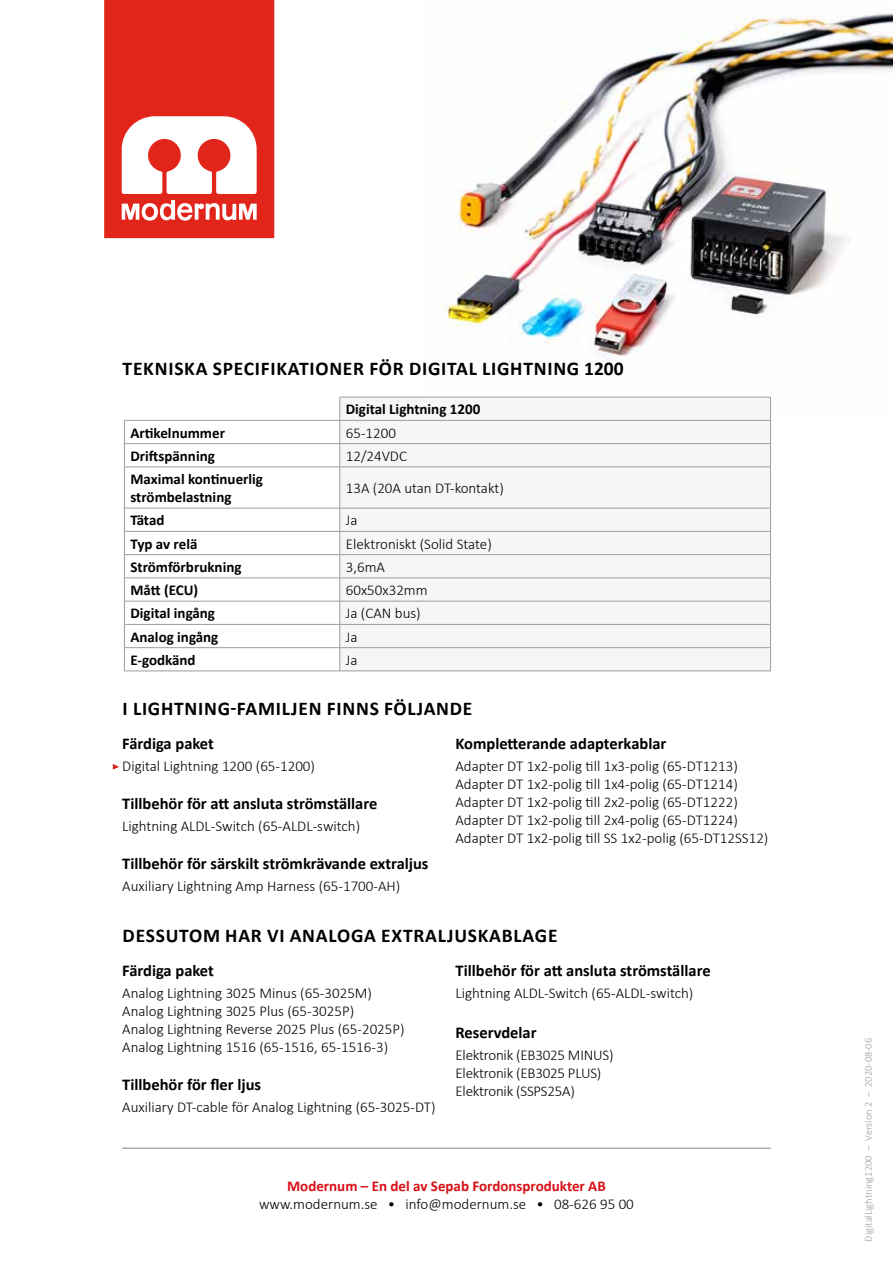
<style>
.page{position:relative;width:893px;height:1263px;background:#fff}
.page>*{position:absolute;margin:0;border:0;box-sizing:border-box;transform-origin:0 0}
.t1{font:700 19.5px "Calibri";letter-spacing:.04em;color:#000}
.t2{font:700 16.5px "Calibri";color:#000}
.t3{font:300 15px/18px "Calibri";color:#000}
.t4{font:700 15px/18px "Calibri";color:#000}
.t5{font:700 15px "Calibri";color:#d91016}
.t6{font:300 10.5px "Calibri";color:#9d9d9c}
</style>
<div class="page">
<img style="left:423px;top:13px;width:470px;height:384px">
<svg style="left:104px;top:0;width:170px;height:238px"></svg>
<div style="left:341px;top:419px;width:429px;height:252px;background:#f6f6f6"></div>
<hr style="left:340px;top:397px;width:431px;height:1px;background:#9d9d9c">
<hr style="left:124px;top:420px;width:216px;height:1px;background:#9d9d9c">
<hr style="left:340px;top:420px;width:431px;height:1px;background:#9d9d9c">
<hr style="left:124px;top:443px;width:216px;height:1px;background:#9d9d9c">
<svg style="left:124px;top:421px;width:1px;height:46px"></svg>
<hr style="left:340px;top:443px;width:431px;height:1px;background:#9d9d9c">
<svg style="left:340px;top:397px;width:1px;height:70px"></svg>
<svg style="left:770px;top:397px;width:1px;height:70px"></svg>
<hr style="left:124px;top:467px;width:216px;height:1px;background:#9d9d9c">
<hr style="left:124px;top:467px;width:1px;height:41px;background:#9d9d9c">
<hr style="left:340px;top:467px;width:431px;height:1px;background:#9d9d9c">
<hr style="left:340px;top:467px;width:1px;height:41px;background:#9d9d9c">
<hr style="left:770px;top:467px;width:1px;height:41px;background:#9d9d9c">
<hr style="left:124px;top:508px;width:216px;height:1px;background:#9d9d9c">
<hr style="left:340px;top:508px;width:431px;height:1px;background:#9d9d9c">
<hr style="left:124px;top:531px;width:216px;height:1px;background:#9d9d9c">
<hr style="left:340px;top:531px;width:431px;height:1px;background:#9d9d9c">
<hr style="left:124px;top:554px;width:216px;height:1px;background:#9d9d9c">
<hr style="left:340px;top:554px;width:431px;height:1px;background:#9d9d9c">
<hr style="left:124px;top:578px;width:216px;height:1px;background:#9d9d9c">
<hr style="left:340px;top:578px;width:431px;height:1px;background:#9d9d9c">
<hr style="left:124px;top:601px;width:216px;height:1px;background:#9d9d9c">
<hr style="left:340px;top:601px;width:431px;height:1px;background:#9d9d9c">
<hr style="left:124px;top:624px;width:216px;height:1px;background:#9d9d9c">
<hr style="left:340px;top:624px;width:431px;height:1px;background:#9d9d9c">
<hr style="left:124px;top:647px;width:216px;height:1px;background:#9d9d9c">
<svg style="left:124px;top:508px;width:1px;height:163px"></svg>
<hr style="left:340px;top:647px;width:431px;height:1px;background:#9d9d9c">
<svg style="left:340px;top:508px;width:1px;height:163px"></svg>
<svg style="left:770px;top:508px;width:1px;height:163px"></svg>
<hr style="left:124px;top:671px;width:216px;height:1px;background:#9d9d9c">
<hr style="left:340px;top:671px;width:431px;height:1px;background:#9d9d9c">
<hr style="left:122px;top:1148px;width:649px;height:1px;background:#000">
<svg style="left:113px;top:764px;width:6px;height:6px"></svg>
<h1 class="t1" style="left:123px;top:356px;width:503px">TEKNISKA SPECIFIKATIONER FÖR DIGITAL LIGHTNING 1200</h1>
<p class="t4" style="left:346px;top:400px;width:136px">Digital Lightning 1200</p>
<p class="t4" style="left:130px;top:424px;width:96px">Artikelnummer</p>
<p class="t3" style="left:346px;top:423px;width:52px">65-1200</p>
<p class="t4" style="left:130px;top:447px;width:86px">Driftspänning</p>
<p class="t3" style="left:346px;top:446px;width:63px">12/24VDC</p>
<p class="t4" style="left:130px;top:470px;width:134px">Maximal kontinuerlig strömbelastning</p>
<p class="t3" style="left:346px;top:478px;width:160px">13A (20A utan DT-kontakt)</p>
<p class="t4" style="left:130px;top:511px;width:36px">Tätad</p>
<p class="t3" style="left:346px;top:511px;width:13px">Ja</p>
<p class="t4" style="left:130px;top:535px;width:68px">Typ av relä</p>
<p class="t3" style="left:346px;top:534px;width:148px">Elektroniskt (Solid State)</p>
<p class="t4" style="left:130px;top:558px;width:113px">Strömförbrukning</p>
<p class="t3" style="left:346px;top:557px;width:41px">3,6mA</p>
<p class="t4" style="left:130px;top:581px;width:69px">Mått (ECU)</p>
<p class="t3" style="left:346px;top:580px;width:83px">60x50x32mm</p>
<p class="t4" style="left:130px;top:604px;width:86px">Digital ingång</p>
<p class="t3" style="left:346px;top:604px;width:76px">Ja (CAN bus)</p>
<p class="t4" style="left:130px;top:628px;width:89px">Analog ingång</p>
<p class="t3" style="left:346px;top:627px;width:13px">Ja</p>
<p class="t4" style="left:130px;top:651px;width:67px">E-godkänd</p>
<p class="t3" style="left:346px;top:650px;width:13px">Ja</p>
<h1 class="t1" style="left:123px;top:696px;width:351px">I LIGHTNING-FAMILJEN FINNS FÖLJANDE</h1>
<p class="t2" style="left:122px;top:733px;width:93px">Färdiga paket</p>
<p class="t3" style="left:122px;top:757px;width:194px">Digital Lightning 1200 (65-1200)</p>
<p class="t2" style="left:122px;top:793px;width:257px">Tillbehör för att ansluta strömställare</p>
<p class="t3" style="left:122px;top:817px;width:239px">Lightning ALDL-Switch (65-ALDL-switch)</p>
<p class="t2" style="left:122px;top:853px;width:308px">Tillbehör för särskilt strömkrävande extraljus</p>
<p class="t3" style="left:122px;top:877px;width:280px">Auxiliary Lightning Amp Harness (65-1700-AH)</p>
<p class="t2" style="left:455px;top:733px;width:212px">Kompletterande adapterkablar</p>
<p class="t3" style="left:455px;top:757px;width:314px">Adapter DT 1x2-polig till 1x3-polig (65-DT1213)<br>Adapter DT 1x2-polig till 1x4-polig (65-DT1214)<br>Adapter DT 1x2-polig till 2x2-polig (65-DT1222)<br>Adapter DT 1x2-polig till 2x4-polig (65-DT1224)<br>Adapter DT 1x2-polig till SS 1x2-polig (65-DT12SS12)</p>
<h1 class="t1" style="left:123px;top:923px;width:436px">DESSUTOM HAR VI ANALOGA EXTRALJUSKABLAGE</h1>
<p class="t2" style="left:122px;top:960px;width:93px">Färdiga paket</p>
<p class="t3" style="left:122px;top:983px;width:284px">Analog Lightning 3025 Minus (65-3025M)<br>Analog Lightning 3025 Plus (65-3025P)<br>Analog Lightning Reverse 2025 Plus (65-2025P)<br>Analog Lightning 1516 (65-1516, 65-1516-3)</p>
<p class="t2" style="left:122px;top:1074px;width:140px">Tillbehör för fler ljus</p>
<p class="t3" style="left:122px;top:1097px;width:315px">Auxiliary DT-cable för Analog Lightning (65-3025-DT)</p>
<p class="t2" style="left:455px;top:960px;width:257px">Tillbehör för att ansluta strömställare</p>
<p class="t3" style="left:455px;top:983px;width:239px">Lightning ALDL-Switch (65-ALDL-switch)</p>
<p class="t2" style="left:455px;top:1022px;width:83px">Reservdelar</p>
<p class="t3" style="left:455px;top:1045px;width:159px">Elektronik (EB3025 MINUS)<br>Elektronik (EB3025 PLUS)<br>Elektronik (SSPS25A)</p>
<p class="t5" style="left:287px;top:1176px;width:320px">Modernum – En del av Sepab Fordonsprodukter AB</p>
<p class="t3" style="left:259px;top:1194px;width:376px">www.modernum.se • info@modernum.se • 08-626 95 00</p>
<p class="t6" style="left:862px;top:1242px;width:205px;rotate:-90deg">DigitalLightning1200 – Version 2 – 2020-08-06</p>
</div>
